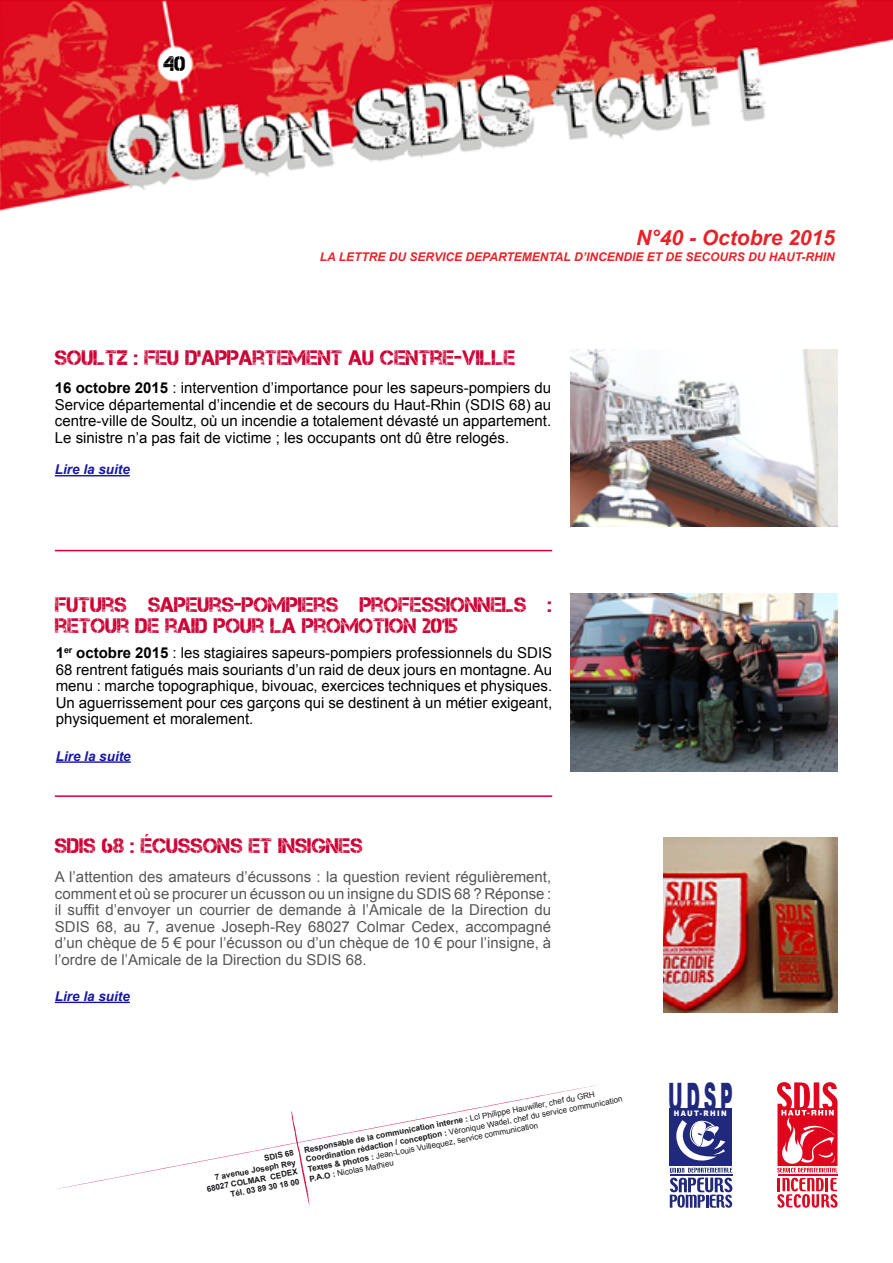
<style>
.page{position:relative;width:893px;height:1263px;background:#fff}
.page>*{position:absolute;margin:0;border:0;box-sizing:border-box;transform-origin:0 0}
.t1{font:900 40.5px "Arial";color:#21297d;scale:.43 1}
.t2{font:21px/21px "Captureit";color:#c03}
.t3{font:italic 700 21px "Arial";color:#e62329}
.t4{font:21px "Captureit";color:#000}
.t5{font:15px/16.5px "Arial";color:#000;text-align:justify}
.t6{font:15px/16.5px "Arial";color:#565656;text-align:justify}
.t7{font:italic 700 13.5px "Arial";color:#1717a3}
.t8{font:italic 700 12px "Arial";color:#e62329}
.t9{font:8.1px/9.8px "Arial";color:#1a171c}
.t10{font:700 8.1px/9.8px "Arial";color:#1a171c;text-align:right}
.t11{font:900 7.65px "Arial";letter-spacing:.21em;color:#fff;scale:.88 1}
.s1{font-weight:700}
</style>
<div class="page">
<img style="left:0;top:0;width:893px;height:409px">
<svg style="left:777px;top:1178px;width:60px;height:30px"></svg>
<hr style="left:777px;top:1174px;width:60px;height:2px;background:#de051c">
<svg style="left:777px;top:1082px;width:60px;height:90px"></svg>
<svg style="left:57px;top:1085px;width:541px;height:104px"></svg>
<svg style="left:554px;top:1091px;width:10px;height:2px"></svg>
<svg style="left:291px;top:1111px;width:19px;height:95px"></svg>
<div style="left:670px;top:1108px;width:62px;height:58px;background:#21297d"></div>
<svg style="left:670px;top:1168px;width:62px;height:40px"></svg>
<svg style="left:676px;top:1120px;width:49px;height:41px"></svg>
<hr style="left:55px;top:475px;width:75px;height:1px;background:#1717a3">
<hr style="left:55px;top:550px;width:497px;height:1px;background:#c03">
<hr style="left:55px;top:1002px;width:75px;height:1px;background:#1717a3">
<hr style="left:56px;top:761px;width:75px;height:2px;background:#1717a3">
<img style="left:570px;top:593px;width:267px;height:178px">
<hr style="left:55px;top:795px;width:497px;height:2px;background:#c03">
<img style="left:571px;top:349px;width:266px;height:178px">
<img style="left:663px;top:838px;width:174px;height:174px">
<h2 class="t4" style="left:163px;top:52px;width:24px">40</h2>
<h2 class="t3" style="left:636px;top:224px;width:200px">N°40 - Octobre 2015</h2>
<p class="t8" style="left:320px;top:249px;width:516px">LA LETTRE DU SERVICE DEPARTEMENTAL D’INCENDIE ET DE SECOURS DU HAUT-RHIN</p>
<h2 class="t2" style="left:55px;top:347px;width:462px">SOULTZ : FEU D’APPARTEMENT AU CENTRE-VILLE</h2>
<p class="t5" style="left:55px;top:380px;width:498px"><span class="s1">16 octobre 2015</span> : intervention d’importance pour les sapeurs-pompiers du Service départemental d’incendie et de secours du Haut-Rhin (SDIS 68) au centre-ville de Soultz, où un incendie a totalement dévasté un appartement.<br>Le sinistre n’a pas fait de victime ; les occupants ont dû être relogés.</p>
<p class="t7" style="left:55px;top:461px;width:77px">Lire la suite</p>
<h2 class="t2" style="left:55px;top:594px;width:498px">FUTURS SAPEURS-POMPIERS PROFESSIONNELS :<br>RETOUR DE RAID POUR LA PROMOTION 2015</h2>
<p class="t5" style="left:56px;top:645px;width:498px"><span class="s1">1</span><sup>er</sup> <span class="s1">octobre 2015</span> : les stagiaires sapeurs-pompiers professionnels du SDIS 68 rentrent fatigués mais souriants d’un raid de deux jours en montagne. Au menu : marche topographique, bivouac, exercices techniques et physiques.<br>Un aguerrissement pour ces garçons qui se destinent à un métier exigeant, physiquement et moralement.</p>
<p class="t7" style="left:56px;top:747px;width:77px">Lire la suite</p>
<h2 class="t2" style="left:55px;top:835px;width:309px">SDIS 68 : ÉCUSSONS ET INSIGNES</h2>
<p class="t6" style="left:55px;top:869px;width:498px">A l’attention des amateurs d’écussons : la question revient régulièrement, comment et où se procurer un écusson ou un insigne du SDIS 68 ? Réponse : il suffit d’envoyer un courrier de demande à l’Amicale de la Direction du SDIS 68, au 7, avenue Joseph-Rey 68027 Colmar Cedex, accompagné d’un chèque de 5 € pour l’écusson ou d’un chèque de 10 € pour l’insigne, à l’ordre de l’Amicale de la Direction du SDIS 68.</p>
<p class="t7" style="left:55px;top:987px;width:77px">Lire la suite</p>
<p class="t9" style="left:303px;top:1145px;width:324px;rotate:-11deg"><span class="s1">Responsable de la communication interne :</span> Lcl Philippe Hauwiller, chef du GRH <span class="s1">Coordination rédaction / conception :</span> Véronique Wadel, chef du service communication <span class="s1">Textes &amp; photos :</span> Jean-Louis Vuillequez, service communication<br><span class="s1">P.A.O :</span> Nicolas Mathieu</p>
<h1 class="t1" style="left:668px;top:1068px;width:152px">UDSP</h1>
<p class="t11" style="left:674px;top:1107px;width:62px">HAUT-RHIN</p>
<p class="t10" style="left:202px;top:1165px;width:94px;rotate:-11deg">SDIS 68<br>7 avenue Joseph Rey<br>68027 COLMAR CEDEX<br>Tél. 03 89 30 18 00</p>
</div>
